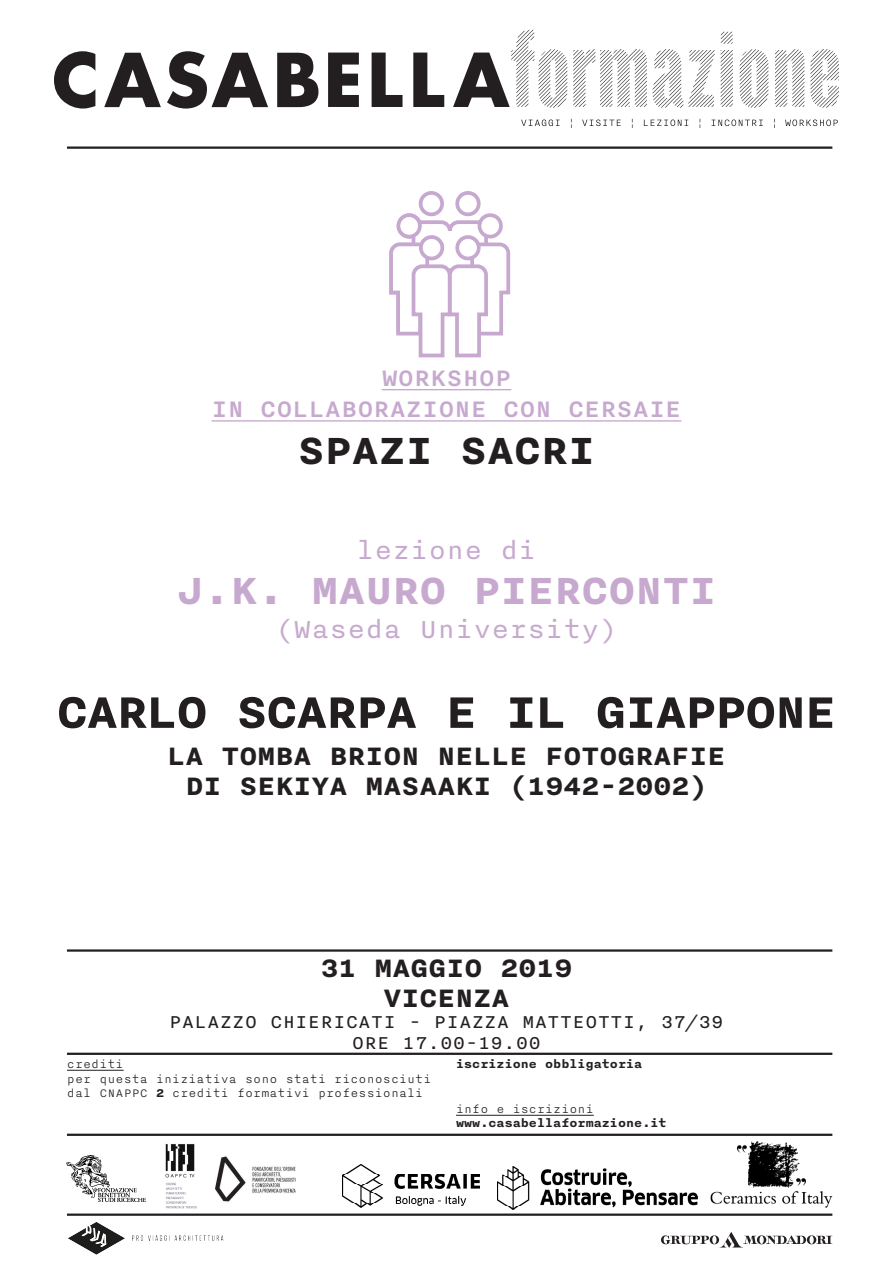
<style>
.page{position:relative;width:893px;height:1263px;background:#fff}
.page>*{position:absolute;margin:0;border:0;box-sizing:border-box;transform-origin:0 0}
.t1{font:700 52.5px "Nitti Basic";letter-spacing:-.03em;color:#231f20}
.TXT{font:700 45px "Nitti Basic";color:#c7a9cf}
.t2{font:700 45px "Nitti Basic";color:#231f20}
.DATA_E_CITTA{font:700 30px "Nitti Basic";color:#231f20}
.TXT-2{font:30px "Nitti Basic";color:#c7a9cf}
.INIZIATIVA{font:500 27px "Nitti Basic";color:#c7a9cf}
.LUOGO_E_ORA{font:21px "Nitti Basic";color:#231f20}
.TXT-3{font:300 13.5px/13.5px "Nitti Basic";color:#231f20}
.TXT_BOLD{font:700 13.5px "Nitti Basic";color:#231f20}
.TITOLETTO{font:300 13.5px "Nitti Basic";color:#231f20}
.TXT-4{font:700 13.5px "Nitti Basic";color:#231f20}
.s1{font-weight:700}
</style>
<div class="page">
<hr style="left:67px;top:146px;width:765px;height:3px;background:#231f20">
<svg style="left:54px;top:30px;width:785px;height:79px"></svg>
<svg style="left:521px;top:120px;width:39px;height:6px"></svg>
<svg style="left:582px;top:120px;width:39px;height:6px"></svg>
<svg style="left:644px;top:120px;width:44px;height:6px"></svg>
<svg style="left:712px;top:120px;width:51px;height:6px"></svg>
<svg style="left:785px;top:120px;width:53px;height:6px"></svg>
<hr style="left:67px;top:949px;width:765px;height:3px;background:#231f20">
<hr style="left:67px;top:1213px;width:765px;height:3px;background:#231f20">
<hr style="left:67px;top:1053px;width:765px;height:2px;background:#231f20">
<svg style="left:661px;top:1232px;width:171px;height:16px"></svg>
<hr style="left:67px;top:1134px;width:765px;height:2px;background:#231f20">
<img style="left:710px;top:1141px;width:122px;height:67px">
<img style="left:498px;top:1167px;width:199px;height:42px">
<img style="left:342px;top:1165px;width:138px;height:42px">
<hr style="left:67px;top:1070px;width:57px;height:1px;background:#231f20">
<hr style="left:456px;top:1115px;width:138px;height:1px;background:#231f20">
<div style="left:455px;top:191px;width:26px;height:25px;border:4px solid #c7a9cf;border-radius:50%"></div>
<div style="left:419px;top:191px;width:25px;height:25px;border:4px solid #c7a9cf;border-radius:50%"></div>
<div style="left:397px;top:213px;width:25px;height:25px;border:4px solid #c7a9cf;border-radius:50%"></div>
<div style="left:478px;top:213px;width:25px;height:25px;border:4px solid #c7a9cf;border-radius:50%"></div>
<svg style="left:387px;top:218px;width:125px;height:173px"></svg>
<div style="left:457px;top:237px;width:22px;height:21px;background:#fff;border-radius:50%"></div>
<div style="left:455px;top:235px;width:26px;height:25px;border:4px solid #c7a9cf;border-radius:50%"></div>
<hr style="left:382px;top:389px;width:129px;height:1px;background:#c7a9cf">
<hr style="left:212px;top:420px;width:469px;height:2px;background:#c7a9cf">
<img style="left:68px;top:1222px;width:156px;height:33px">
<img style="left:67px;top:1156px;width:78px;height:45px">
<img style="left:165px;top:1143px;width:32px;height:66px">
<img style="left:215px;top:1156px;width:81px;height:46px">
<p class="INIZIATIVA" style="left:382px;top:362px;width:131px">WORKSHOP</p>
<p class="INIZIATIVA" style="left:212px;top:394px;width:471px">IN COLLABORAZIONE CON CERSAIE</p>
<p class="t2" style="left:298px;top:425px;width:298px">SPAZI SACRI</p>
<p class="TXT-2" style="left:356px;top:534px;width:181px">lezione di</p>
<p class="TXT" style="left:176px;top:565px;width:542px">J.K. MAURO PIERCONTI</p>
<p class="TXT-2" style="left:275px;top:613px;width:343px">(Waseda University)</p>
<p class="t1" style="left:57px;top:682px;width:781px">CARLO SCARPA E IL GIAPPONE</p>
<p class="DATA_E_CITTA" style="left:167px;top:739px;width:560px">LA TOMBA BRION NELLE FOTOGRAFIE</p>
<p class="DATA_E_CITTA" style="left:185px;top:769px;width:524px">DI SEKIYA MASAAKI (1942-2002)</p>
<p class="DATA_E_CITTA" style="left:320px;top:951px;width:253px">31 MAGGIO 2019</p>
<p class="DATA_E_CITTA" style="left:383px;top:981px;width:127px">VICENZA</p>
<p class="LUOGO_E_ORA" style="left:169px;top:1010px;width:556px">PALAZZO CHIERICATI - PIAZZA MATTEOTTI, 37/39</p>
<p class="LUOGO_E_ORA" style="left:352px;top:1031px;width:191px">ORE 17.00-19.00</p>
<p class="TITOLETTO" style="left:67px;top:1057px;width:58px">crediti</p>
<p class="TXT-3" style="left:67px;top:1072px;width:366px">per questa iniziativa sono stati riconosciuti dal CNAPPC <span class="s1">2</span> crediti formativi professionali</p>
<p class="TXT-4" style="left:456px;top:1056px;width:188px">iscrizione obbligatoria</p>
<p class="TITOLETTO" style="left:456px;top:1102px;width:139px">info e iscrizioni</p>
<p class="TXT_BOLD" style="left:456px;top:1115px;width:212px">www.casabellaformazione.it</p>
</div>
